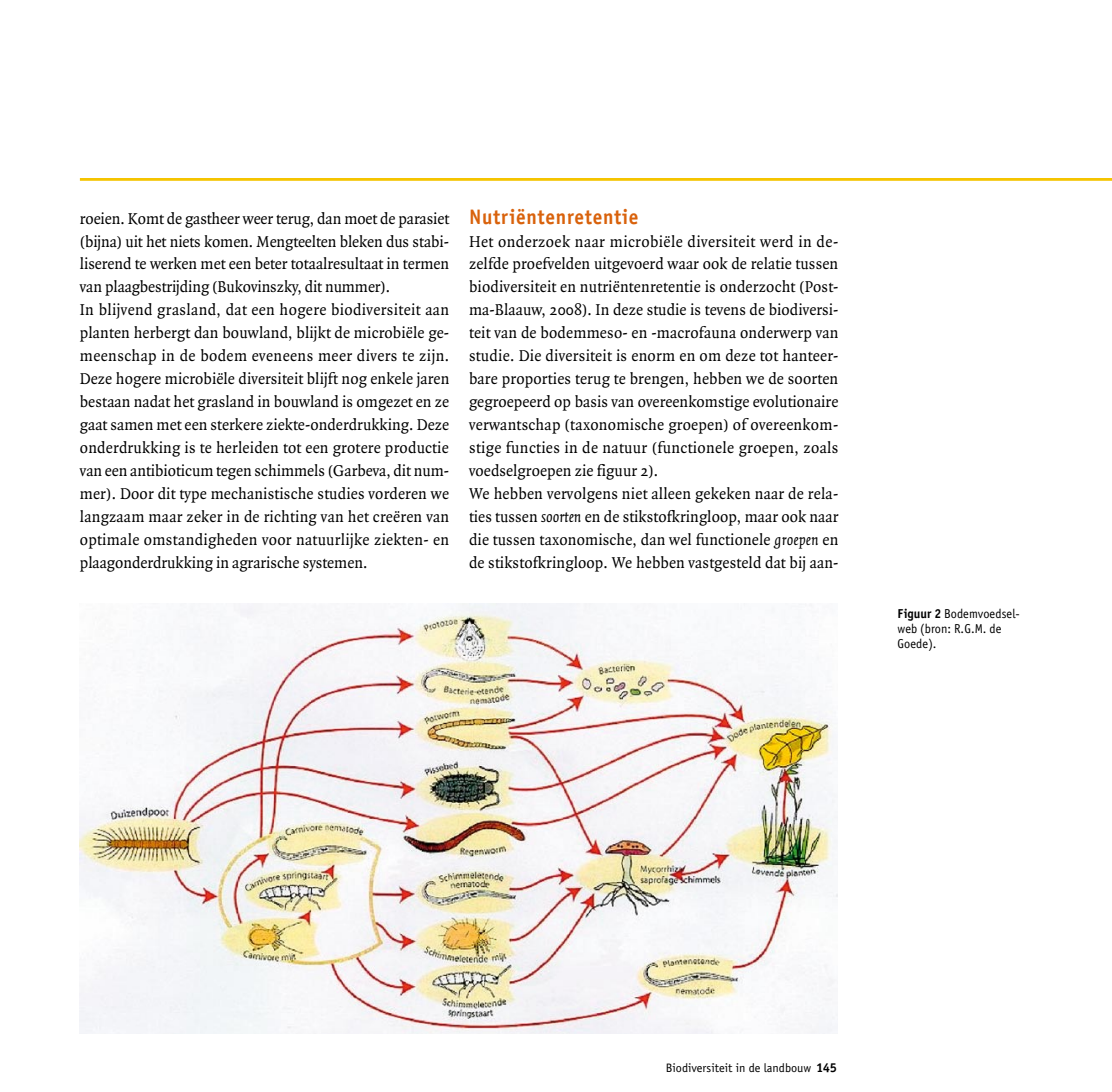
<style>
.page{position:relative;width:1112px;height:1092px;background:#fff}
.page>*{position:absolute;margin:0;border:0;box-sizing:border-box;transform-origin:0 0}
.t1{font:21px "Officina Sans Bold ITC";letter-spacing:.04em;color:#d9620c;scale:.92 1}
.t2{font:16.8px/22.9px "Quadraat OT";letter-spacing:.01em;color:#000;scale:.95 1}
.t3{font:12.95px/15px "Officina Sans ITC";letter-spacing:.005em;color:#000;scale:.95 1}
.t4{font:12.25px "Officina Sans ITC";color:#000}
.s1{font-style:italic}
.s2{font-family:"Officina Sans Bold ITC"}
.s3{font-family:"Officina Sans Bold ITC";font-size:12.95px}
</style>
<div class="page">
<hr style="left:80px;top:178px;width:1031px;height:3px;background:#f5c400">
<img style="left:79px;top:603px;width:758px;height:430px">
<p class="t2" style="left:80px;top:207px;width:390px">roeien. Komt de gastheer weer terug, dan moet de parasiet (bijna) uit het niets komen. Mengteelten bleken dus stabi&shy;liserend te werken met een beter totaalresultaat in termen van plaagbestrijding (Bukovinszky, dit nummer).<br>In blijvend grasland, dat een hogere biodiversiteit aan planten herbergt dan bouwland, blijkt de microbiële ge&shy;meenschap in de bodem eveneens meer divers te zijn.<br>Deze hogere microbiële diversiteit blijft nog enkele jaren bestaan nadat het grasland in bouwland is omgezet en ze gaat samen met een sterkere ziekte-onderdrukking. Deze onderdrukking is te herleiden tot een grotere productie van een antibioticum tegen schimmels (Garbeva, dit num&shy;mer). Door dit type mechanistische studies vorderen we langzaam maar zeker in de richting van het creëren van optimale omstandigheden voor natuurlijke ziekten- en plaagonderdrukking in agrarische systemen.</p>
<p class="t1" style="left:469px;top:203px;width:186px">Nutriëntenretentie</p>
<p class="t2" style="left:469px;top:230px;width:390px">Het onderzoek naar microbiële diversiteit werd in de&shy;zelfde proefvelden uitgevoerd waar ook de relatie tussen biodiversiteit en nutriëntenretentie is onderzocht (Post&shy;ma-Blaauw, 2008). In deze studie is tevens de biodiversi&shy;teit van de bodemmeso- en -macrofauna onderwerp van studie. Die diversiteit is enorm en om deze tot hanteer&shy;bare proporties terug te brengen, hebben we de soorten gegroepeerd op basis van overeenkomstige evolutionaire verwantschap (taxonomische groepen) of overeenkom&shy;stige functies in de natuur (functionele groepen, zoals voedselgroepen zie figuur 2).<br>We hebben vervolgens niet alleen gekeken naar de rela&shy;ties tussen <span class="s1">soorten</span> en de stikstofkringloop, maar ook naar die tussen taxonomische, dan wel functionele <span class="s1">groepen</span> en de stikstofkringloop. We hebben vastgesteld dat bij aan-</p>
<p class="t3" style="left:897px;top:606px;width:130px"><span class="s2">Figuur 2</span> Bodemvoedsel&shy;web (bron: R.G.M. de<br>Goede).</p>
<p class="t4" style="left:665px;top:1061px;width:173px">Biodiversiteit in de landbouw <span class="s3">145</span></p>
</div>
